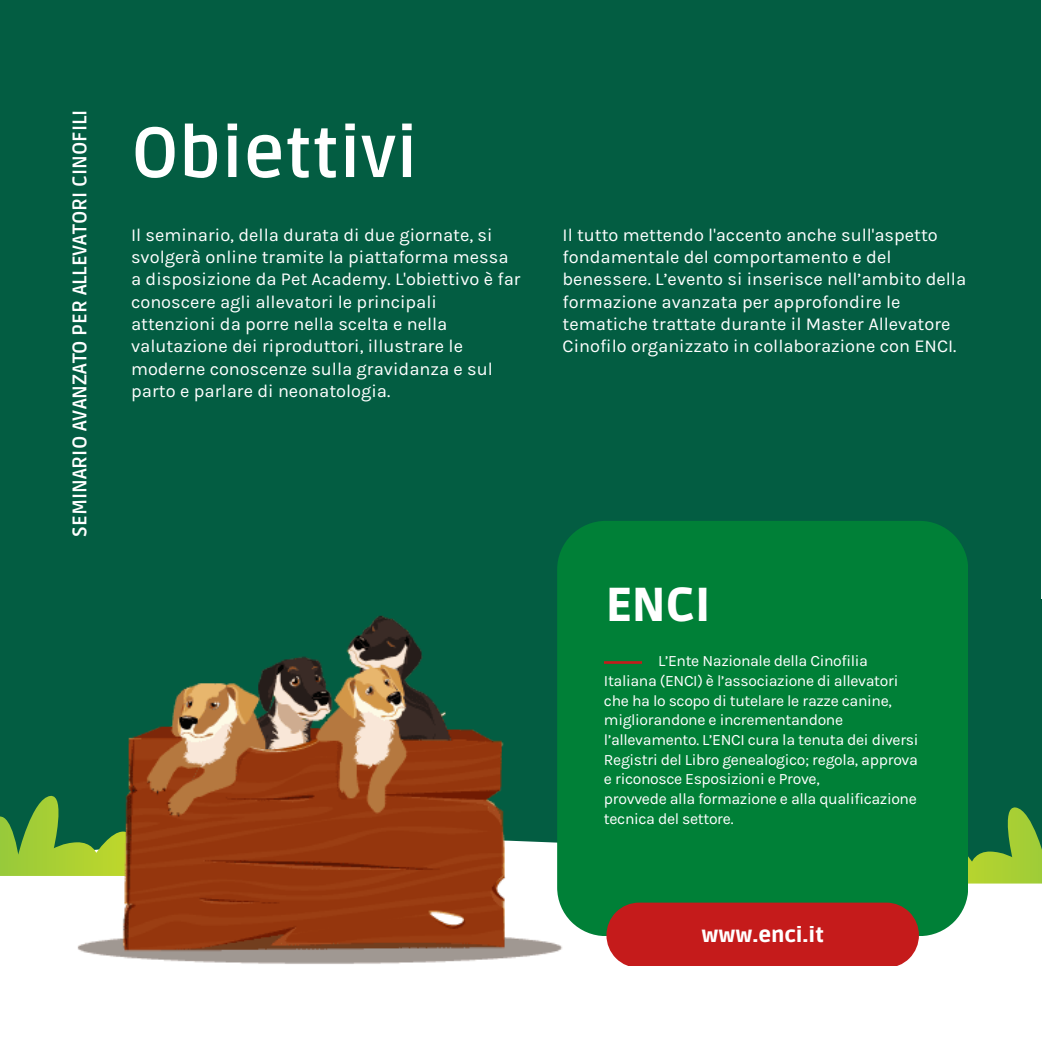
<style>
.page{position:relative;width:1042px;height:1043px;background:#fff}
.page>*{position:absolute;margin:0;border:0;box-sizing:border-box;transform-origin:0 0}
.t1{font:700 70.52px "Ruda";color:#fff}
.t2{font:900 47.25px "Ruda";color:#fff}
.t3{font:900 21px "Ruda";color:#fff}
.t4{font:700 19.6px "Ruda";color:#fff}
.t5{font:18.2px/22.2px "Karla";color:#fff}
.t6{font:15.75px/19.6px "Karla";letter-spacing:-.025em;color:#fff}
</style>
<div class="page">
<div style="left:0;top:599px;width:1041px;height:237px;background:#035d42"></div>
<div style="left:0;top:0;width:1039px;height:600px;background:#035d42"></div>
<svg style="left:967px;top:807px;width:74px;height:76px"></svg>
<div style="left:557px;top:521px;width:410px;height:414px;background:#008037"></div>
<div style="left:606px;top:902px;width:312px;height:63px;background:#c51b1b"></div>
<hr style="left:603px;top:661px;width:39px;height:2px;background:#c51b1b">
<svg style="left:0;top:797px;width:47px;height:78px"></svg>
<img style="left:47px;top:578px;width:558px;height:386px">
<p class="t4" style="left:68px;top:536px;width:428px;rotate:-90deg">SEMINARIO AVANZATO PER ALLEVATORI CINOFILI</p>
<h1 class="t1" style="left:131px;top:112px;width:288px">Obiettivi</h1>
<p class="t5" style="left:131px;top:223px;width:391px">Il seminario, della durata di due giornate, si svolgerà online tramite la piattaforma messa a disposizione da Pet Academy. L'obiettivo è far conoscere agli allevatori le principali attenzioni da porre nella scelta e nella valutazione dei riproduttori, illustrare le moderne conoscenze sulla gravidanza e sul parto e parlare di neonatologia.</p>
<p class="t5" style="left:562px;top:223px;width:405px">Il tutto mettendo l'accento anche sull'aspetto fondamentale del comportamento e del benessere. L’evento si inserisce nell’ambito della formazione avanzata per approfondire le tematiche trattate durante il Master Allevatore Cinofilo organizzato in collaborazione con ENCI.</p>
<h2 class="t2" style="left:605px;top:577px;width:106px">ENCI</h2>
<p class="t6" style="left:603px;top:651px;width:316px;text-indent:54px">L’Ente Nazionale della Cinofilia Italiana (ENCI) è l’associazione di allevatori che ha lo scopo di tutelare le razze canine, migliorandone e incrementandone l’allevamento. L’ENCI cura la tenuta dei diversi Registri del Libro genealogico; regola, approva e riconosce Esposizioni e Prove,<br>provvede alla formazione e alla qualificazione tecnica del settore.</p>
<p class="t3" style="left:701px;top:921px;width:124px">www.enci.it</p>
</div>
